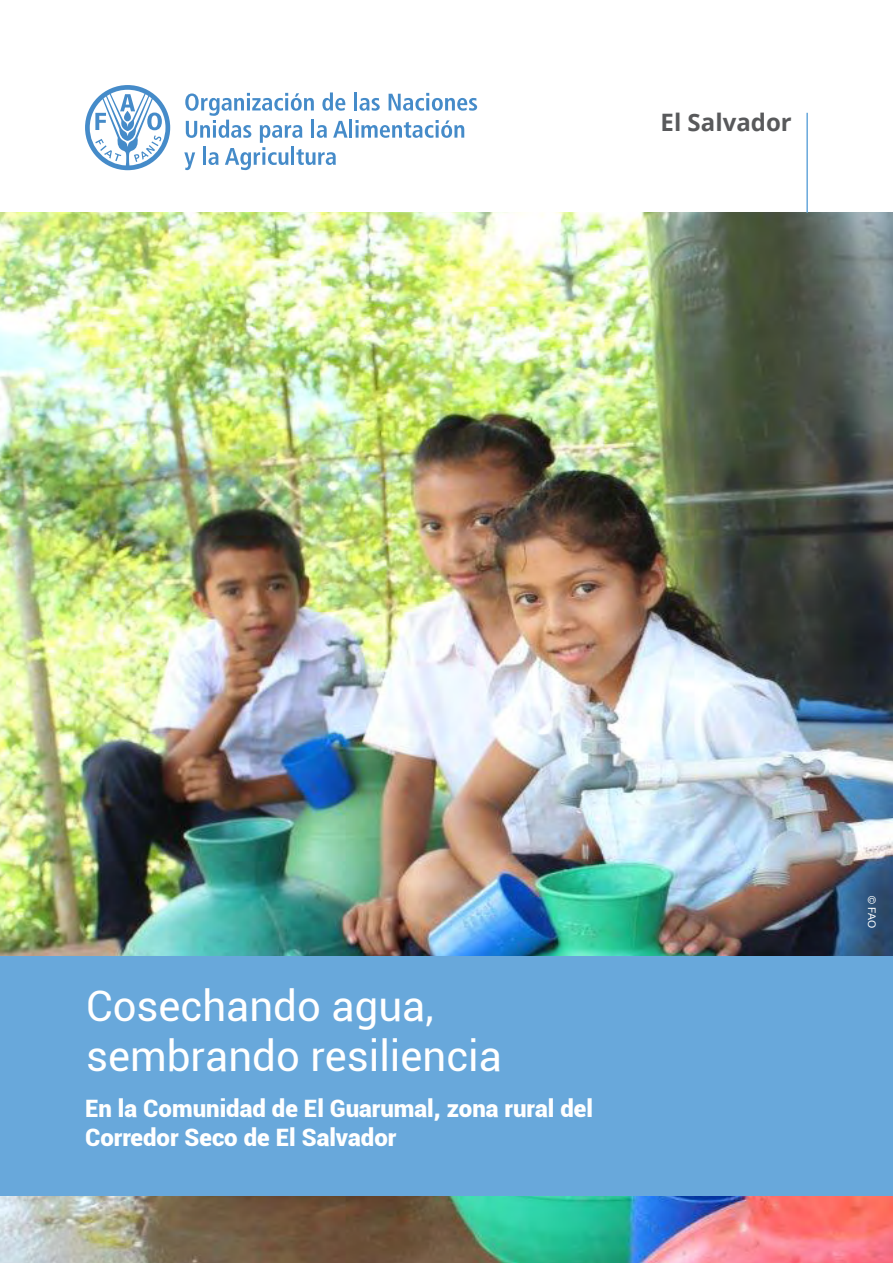
<style>
.page{position:relative;width:893px;height:1263px;background:#fff}
.page>*{position:absolute;margin:0;border:0;box-sizing:border-box;transform-origin:0 0}
.t1{font:42px/50.4px "Roboto";color:#fff}
.t2{font:900 24px/28.8px "Roboto";color:#fff}
.t3{font:700 24px "Open Sans";color:#58595b}
.t4{font:10.5px "Arial";color:#fff}
</style>
<div class="page">
<img style="left:0;top:213px;width:893px;height:1050px">
<div style="left:0;top:956px;width:893px;height:240px;background:#68a8db"></div>
<hr style="left:806px;top:113px;width:2px;height:100px;background:#68a8db">
<svg style="left:85px;top:85px;width:85px;height:85px"></svg>
<hr style="left:354px;top:92px;width:3px;height:18px;background:#458bc9">
<svg style="left:359px;top:98px;width:21px;height:13px"></svg>
<svg style="left:389px;top:93px;width:88px;height:18px"></svg>
<hr style="left:349px;top:120px;width:3px;height:18px;background:#458bc9">
<svg style="left:355px;top:120px;width:109px;height:18px"></svg>
<svg style="left:184px;top:92px;width:164px;height:78px"></svg>
<p class="t3" style="left:661px;top:105px;width:133px">El Salvador</p>
<h1 class="t1" style="left:86px;top:979px;width:417px">Cosechando agua, sembrando resiliencia</h1>
<p class="t2" style="left:85px;top:1093px;width:509px">En la Comunidad de El Guarumal, zona rural del<br>Corredor Seco de El Salvador</p>
<p class="t4" style="left:879px;top:896px;width:33px;rotate:90deg">© FAO</p>
</div>
